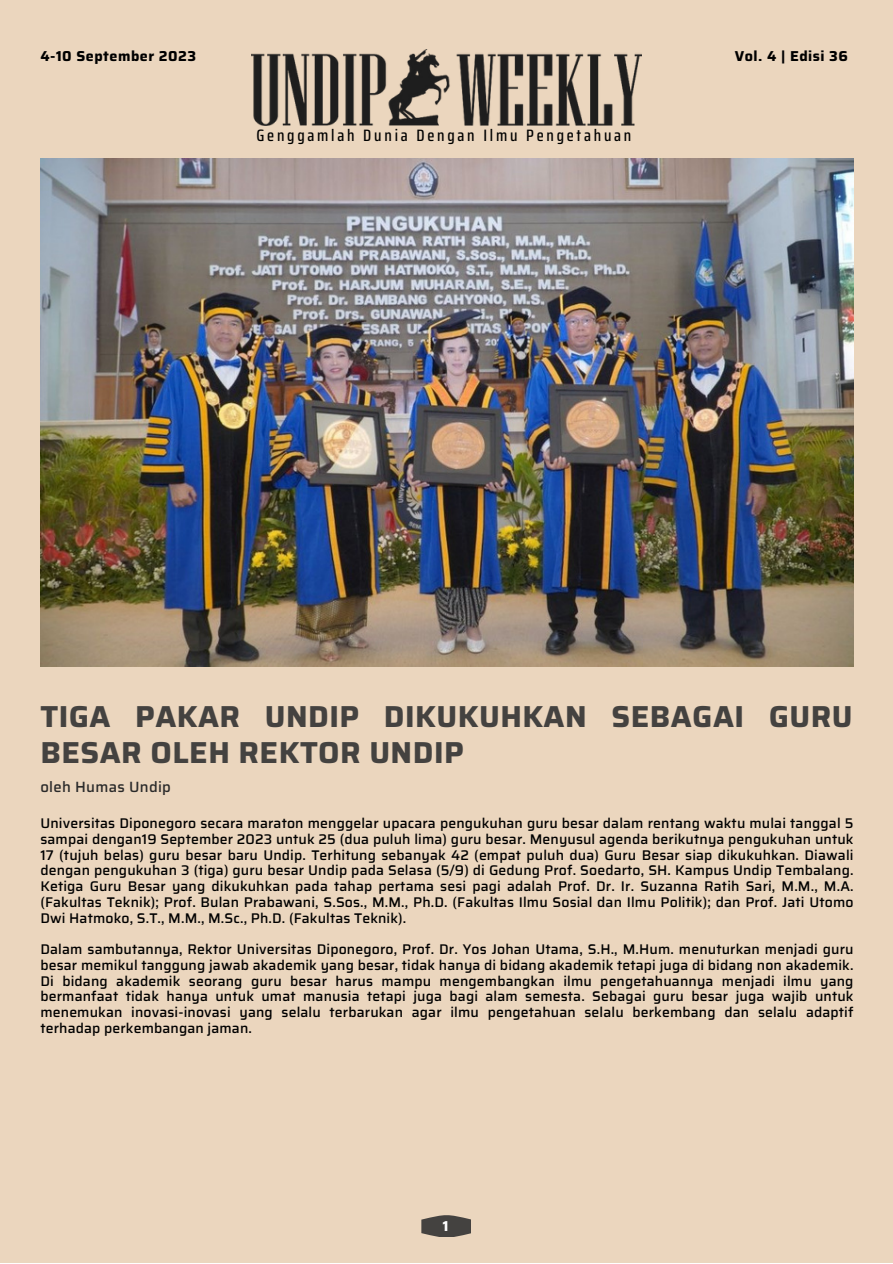
<style>
.page{position:relative;width:893px;height:1264px;background:#fff}
.page>*{position:absolute;margin:0;border:0;box-sizing:border-box;transform-origin:0 0}
.t1{font:700 30.3px/36px "Saira";letter-spacing:.015em;color:#444240}
.t2{font:500 16.5px "Saira Condensed";letter-spacing:.165em;color:#000}
.t3{font:500 14.85px "Saira";letter-spacing:.02em;color:#2a2a2a}
.t4{font:700 14.4px "Saira";letter-spacing:.035em;color:#000}
.t5{font:700 14.4px "Saira";color:#fff}
.t6{font:500 14.1px/15.8px "Saira";letter-spacing:.01em;color:#000;text-align:justify}
</style>
<div class="page">
<div style="left:0;top:0;width:892px;height:1262px;background:#ebd6be"></div>
<img style="left:40px;top:158px;width:813px;height:508px">
<img style="left:251px;top:49px;width:390px;height:77px">
<div style="left:421px;top:1215px;width:50px;height:21px;background:#444240"></div>
<p class="t4" style="left:40px;top:45px;width:157px">4-10 September 2023</p>
<p class="t4" style="left:734px;top:45px;width:115px">Vol. 4 | Edisi 36</p>
<p class="t2" style="left:256px;top:122px;width:376px">Genggamlah Dunia Dengan Ilmu Pengetahuan</p>
<p class="t1" style="left:40px;top:698px;width:813px">TIGA PAKAR UNDIP DIKUKUHKAN SEBAGAI GURU<br>BESAR OLEH REKTOR UNDIP</p>
<p class="t3" style="left:40px;top:775px;width:132px">oleh Humas Undip</p>
<p class="t6" style="left:40px;top:815px;width:814px">Universitas Diponegoro secara maraton menggelar upacara pengukuhan guru besar dalam rentang waktu mulai tanggal 5 sampai dengan19 September 2023 untuk 25 (dua puluh lima) guru besar. Menyusul agenda berikutnya pengukuhan untuk 17 (tujuh belas) guru besar baru Undip. Terhitung sebanyak 42 (empat puluh dua) Guru Besar siap dikukuhkan. Diawali dengan pengukuhan 3 (tiga) guru besar Undip pada Selasa (5/9) di Gedung Prof. Soedarto, SH. Kampus Undip Tembalang.<br>Ketiga Guru Besar yang dikukuhkan pada tahap pertama sesi pagi adalah Prof. Dr. Ir. Suzanna Ratih Sari, M.M., M.A. (Fakultas Teknik); Prof. Bulan Prabawani, S.Sos., M.M., Ph.D. (Fakultas Ilmu Sosial dan Ilmu Politik); dan Prof. Jati Utomo Dwi Hatmoko, S.T., M.M., M.Sc., Ph.D. (Fakultas Teknik).</p>
<p class="t6" style="left:40px;top:941px;width:814px">Dalam sambutannya, Rektor Universitas Diponegoro, Prof. Dr. Yos Johan Utama, S.H., M.Hum. menuturkan menjadi guru besar memikul tanggung jawab akademik yang besar, tidak hanya di bidang akademik tetapi juga di bidang non akademik.<br>Di bidang akademik seorang guru besar harus mampu mengembangkan ilmu pengetahuannya menjadi ilmu yang bermanfaat tidak hanya untuk umat manusia tetapi juga bagi alam semesta. Sebagai guru besar juga wajib untuk menemukan inovasi-inovasi yang selalu terbarukan agar ilmu pengetahuan selalu berkembang dan selalu adaptif terhadap perkembangan jaman.</p>
<p class="t5" style="left:442px;top:1214px;width:7px">1</p>
</div>
